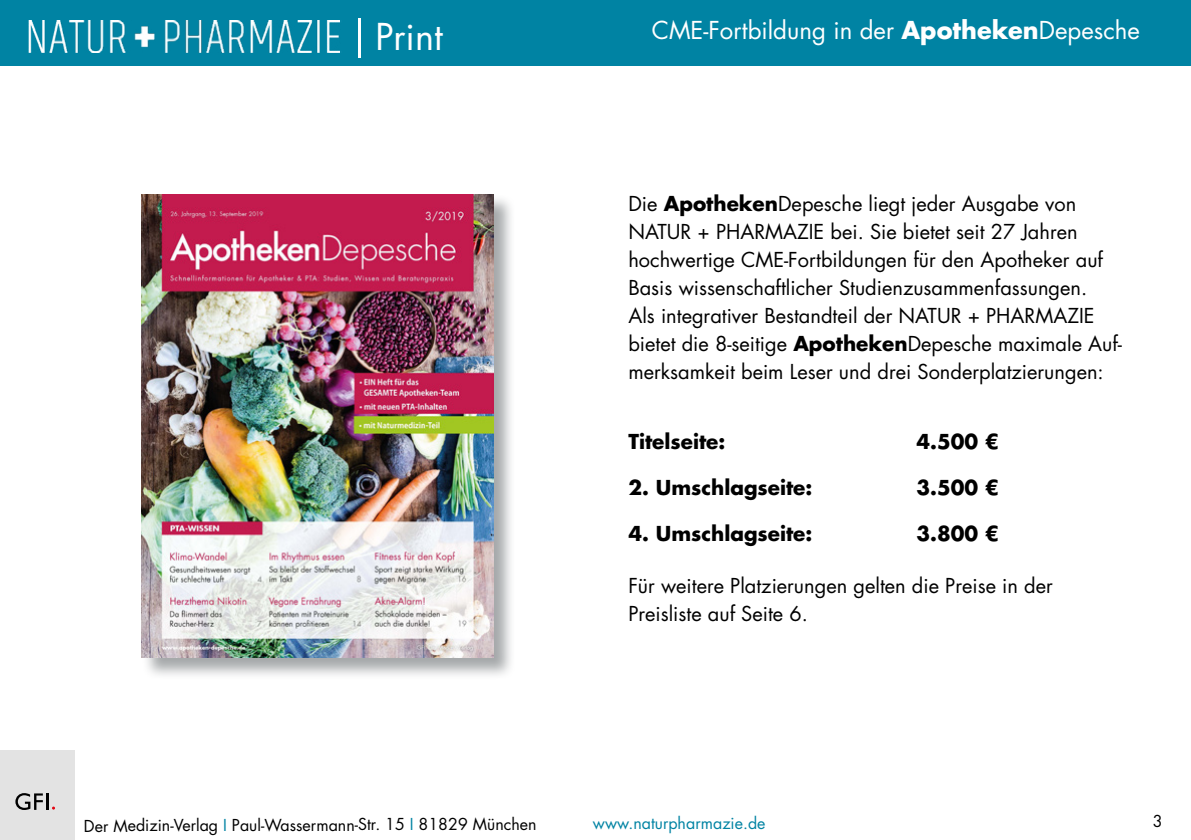
<style>
.page{position:relative;width:1191px;height:840px;background:#fff}
.page>*{position:absolute;margin:0;border:0;box-sizing:border-box;transform-origin:0 0}
.t1{font:36px "Futura Std";color:#fff}
.t2{font:24px "Futura Std";color:#fff}
.t3{font:20px/28px "Futura Std";color:#000}
.t4{font:700 20px "Futura Std";color:#000}
.t5{font:16px "Futura Std";letter-spacing:-.005em;color:#000}
.t6{font:16px "Futura Std";letter-spacing:-.005em;color:#0083a3}
.s1{font-weight:700}
.s2{color:#0083a3}
</style>
<div class="page">
<div style="left:0;top:0;width:1191px;height:66px;background:#0083a3"></div>
<hr style="left:358px;top:18px;width:3px;height:40px;background:#fff">
<div style="left:0;top:749px;width:75px;height:90px;background:#e3e3e3"></div>
<svg style="left:15px;top:793px;width:28px;height:16px"></svg>
<hr style="left:46px;top:792px;width:3px;height:17px;background:#000">
<img style="left:28px;top:21px;width:312px;height:31px">
<div style="left:141px;top:194px;width:374px;height:485px;background:#888c8e;opacity:.75"></div>
<img style="left:142px;top:194px;width:351px;height:463px">
<h1 class="t1" style="left:375px;top:13px;width:69px">Print</h1>
<p class="t2" style="left:652px;top:15px;width:489px">CME-Fortbildung in der <span class="s1">Apotheken</span>Depesche</p>
<p class="t3" style="left:628px;top:189px;width:495px">Die <span class="s1">Apotheken</span>Depesche liegt jeder Ausgabe von NATUR + PHARMAZIE bei. Sie bietet seit 27 Jahren hochwertige CME-Fortbildungen für den Apotheker auf Basis wissenschaftlicher Studienzusammenfassungen.<br>Als integrativer Bestandteil der NATUR + PHARMAZIE bietet die 8-seitige <span class="s1">Apotheken</span>Depesche maximale Auf&shy;merksamkeit beim Leser und drei Sonderplatzierungen:</p>
<p class="t4" style="left:628px;top:428px;width:98px">Titelseite:</p>
<p class="t4" style="left:916px;top:428px;width:84px">4.500 €</p>
<p class="t4" style="left:628px;top:474px;width:185px">2. Umschlagseite:</p>
<p class="t4" style="left:916px;top:474px;width:84px">3.500 €</p>
<p class="t4" style="left:628px;top:520px;width:185px">4. Umschlagseite:</p>
<p class="t4" style="left:916px;top:520px;width:84px">3.800 €</p>
<p class="t3" style="left:628px;top:571px;width:426px">Für weitere Platzierungen gelten die Preise in der<br>Preisliste auf Seite 6.</p>
<p class="t5" style="left:84px;top:814px;width:454px">Der Medizin-Verlag <span class="s2">I</span> Paul-Wassermann-Str. 15 <span class="s2">I</span> 81829 München</p>
<p class="t6" style="left:593px;top:812px;width:174px">www.naturpharmazie.de</p>
<p class="t5" style="left:1152px;top:810px;width:11px">3</p>
</div>
